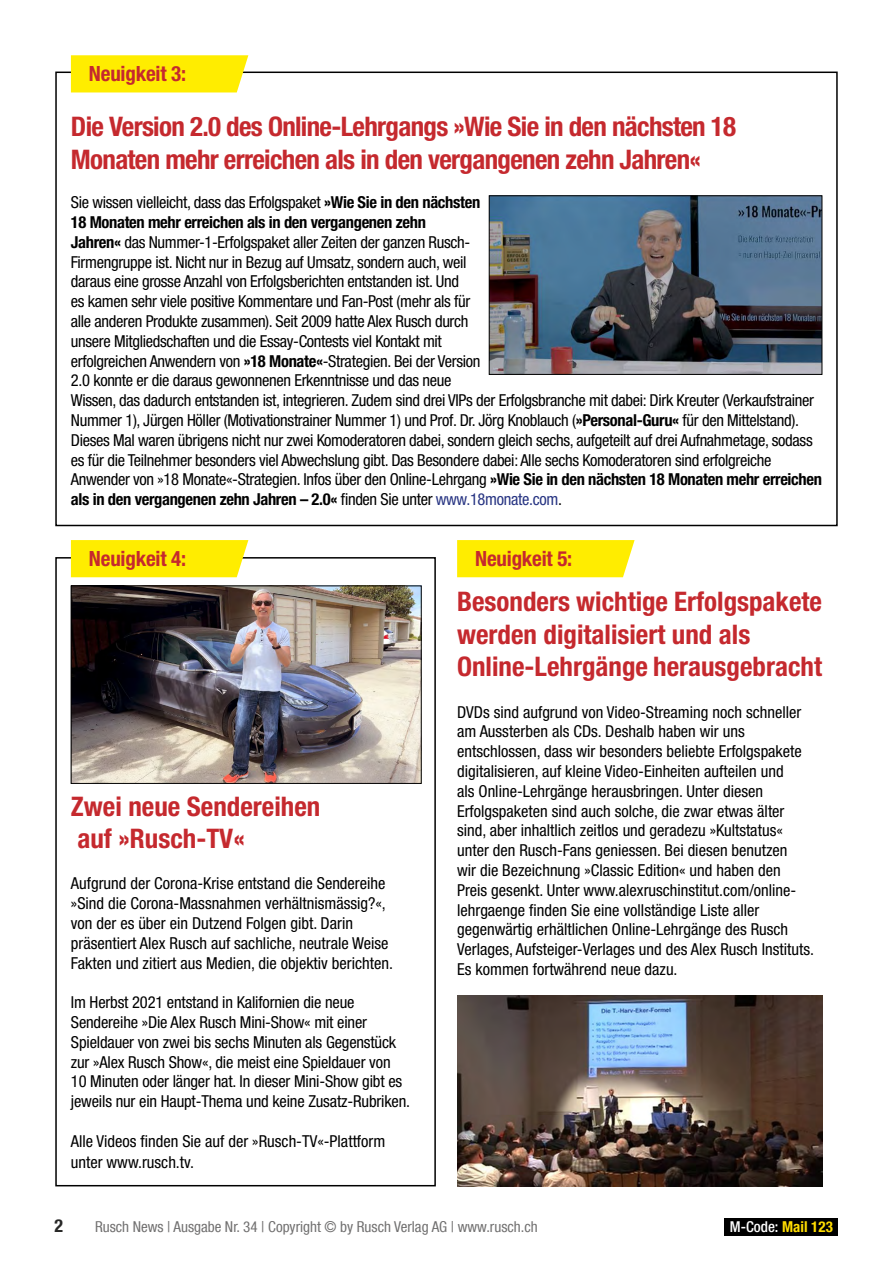
<style>
.page{position:relative;width:893px;height:1263px;background:#fff}
.page>*{position:absolute;margin:0;border:0;box-sizing:border-box;transform-origin:0 0}
.t1{font:700 condensed 27px/32.4px "Helvetica Neue LT Std";color:#c5292e}
.t2{font:700 condensed 27px/32.4px "Helvetica Neue LT Std";letter-spacing:-.025em;color:#c5292e}
.t3{font:700 condensed 21px "Helvetica Neue LT Std";letter-spacing:-.01em;color:#c5292e}
.t4{font:700 condensed 18px "Helvetica Neue LT Com";color:#282827}
.t5{font:condensed 16.5px/19.8px "Helvetica Neue LT Std";letter-spacing:-.01em;color:#000}
.t6{font:condensed 15px "Helvetica Neue LT Com";color:#706f6f}
.t7{font:500 condensed 15px "Helvetica Neue LT Com";color:#fff}
.s1{font-weight:700}
.s2{color:#283583}
.s3{font-weight:700;color:#fd0}
</style>
<div class="page">
<div style="left:724px;top:1218px;width:113px;height:18px;background:#000"></div>
<div style="left:55px;top:557px;width:381px;height:629px;border:2px solid #000"></div>
<div style="left:71px;top:55px;width:177px;height:37px;background:#ffed00"></div>
<div style="left:71px;top:540px;width:177px;height:37px;background:#ffed00"></div>
<div style="left:457px;top:540px;width:178px;height:37px;background:#ffed00"></div>
<img style="left:491px;top:198px;width:329px;height:174px">
<img style="left:73px;top:588px;width:346px;height:194px">
<div style="left:71px;top:586px;width:350px;height:198px;border:1px solid #000"></div>
<img style="left:457px;top:995px;width:365px;height:191px">
<p class="t3" style="left:89px;top:61px;width:99px">Neuigkeit 3:</p>
<h1 class="t2" style="left:71px;top:110px;width:667px">Die Version 2.0 des Online-Lehrgangs »Wie Sie in den nächsten 18<br>Monaten mehr erreichen als in den vergangenen zehn Jahren«</h1>
<p class="t5" style="left:71px;top:192px;width:753px">Sie wissen vielleicht, dass das Erfolgspaket <span class="s1">»Wie Sie in den nächsten<br>18 Monaten mehr erreichen als in den vergangenen zehn<br>Jahren«</span> das Nummer-1-Erfolgspaket aller Zeiten der ganzen Rusch-<br>Firmengruppe ist. Nicht nur in Bezug auf Umsatz, sondern auch, weil<br>daraus eine grosse Anzahl von Erfolgsberichten entstanden ist. Und<br>es kamen sehr viele positive Kommentare und Fan-Post (mehr als für<br>alle anderen Produkte zusammen). Seit 2009 hatte Alex Rusch durch<br>unsere Mitgliedschaften und die Essay-Contests viel Kontakt mit<br>erfolgreichen Anwendern von <span class="s1">»18 Monate«</span>-Strategien. Bei der Version<br>2.0 konnte er die daraus gewonnenen Erkenntnisse und das neue<br>Wissen, das dadurch entstanden ist, integrieren. Zudem sind drei VIPs der Erfolgsbranche mit dabei: Dirk Kreuter (Verkaufstrainer Nummer 1), Jürgen Höller (Motivationstrainer Nummer 1) und Prof. Dr. Jörg Knoblauch (<span class="s1">»Personal-Guru«</span> für den Mittelstand).<br>Dieses Mal waren übrigens nicht nur zwei Komoderatoren dabei, sondern gleich sechs, aufgeteilt auf drei Aufnahmetage, sodass es für die Teilnehmer besonders viel Abwechslung gibt. Das Besondere dabei: Alle sechs Komoderatoren sind erfolgreiche Anwender von »18 Monate«-Strategien. Infos über den Online-Lehrgang <span class="s1">»Wie Sie in den nächsten 18 Monaten mehr erreichen als in den vergangenen zehn Jahren – 2.0«</span> finden Sie unter <span class="s2">www.18monate.com</span>.</p>
<p class="t3" style="left:89px;top:546px;width:99px">Neuigkeit 4:</p>
<p class="t3" style="left:475px;top:546px;width:99px">Neuigkeit 5:</p>
<h1 class="t1" style="left:71px;top:789px;width:251px">Zwei neue Sendereihen auf »Rusch-TV«</h1>
<p class="t5" style="left:71px;top:873px;width:324px">Aufgrund der Corona-Krise entstand die Sendereihe »Sind die Corona-Massnahmen verhältnismässig?«, von der es über ein Dutzend Folgen gibt. Darin präsentiert Alex Rusch auf sachliche, neutrale Weise Fakten und zitiert aus Medien, die objektiv berichten.</p>
<p class="t5" style="left:71px;top:992px;width:341px">Im Herbst 2021 entstand in Kalifornien die neue Sendereihe »Die Alex Rusch Mini-Show« mit einer Spieldauer von zwei bis sechs Minuten als Gegenstück zur »Alex Rusch Show«, die meist eine Spieldauer von 10 Minuten oder länger hat. In dieser Mini-Show gibt es jeweils nur ein Haupt-Thema und keine Zusatz-Rubriken.</p>
<p class="t5" style="left:71px;top:1130px;width:316px;line-height:21.6px">Alle Videos finden Sie auf der »Rusch-TV«-Plattform unter www.rusch.tv.</p>
<h1 class="t1" style="left:457px;top:585px;width:366px">Besonders wichtige Erfolgspakete werden digitalisiert und als<br>Online-Lehrgänge herausgebracht</h1>
<p class="t5" style="left:457px;top:702px;width:358px">DVDs sind aufgrund von Video-Streaming noch schneller am Aussterben als CDs. Deshalb haben wir uns entschlossen, dass wir besonders beliebte Erfolgspakete digitalisieren, auf kleine Video-Einheiten aufteilen und<br>als Online-Lehrgänge herausbringen. Unter diesen Erfolgspaketen sind auch solche, die zwar etwas älter sind, aber inhaltlich zeitlos und geradezu »Kultstatus« unter den Rusch-Fans geniessen. Bei diesen benutzen<br>wir die Bezeichnung »Classic Edition« und haben den Preis gesenkt. Unter www.alexruschinstitut.com/online&shy;lehrgaenge finden Sie eine vollständige Liste aller gegenwärtig erhältlichen Online-Lehrgänge des Rusch Verlages, Aufsteiger-Verlages und des Alex Rusch Instituts.<br>Es kommen fortwährend neue dazu.</p>
<p class="t4" style="left:54px;top:1214px;width:10px">2</p>
<p class="t6" style="left:95px;top:1218px;width:444px">Rusch News | Ausgabe Nr. 34 | Copyright © by Rusch Verlag AG | www.rusch.ch</p>
<p class="t7" style="left:730px;top:1218px;width:104px">M-Code: <span class="s3">Mail 123</span></p>
</div>
